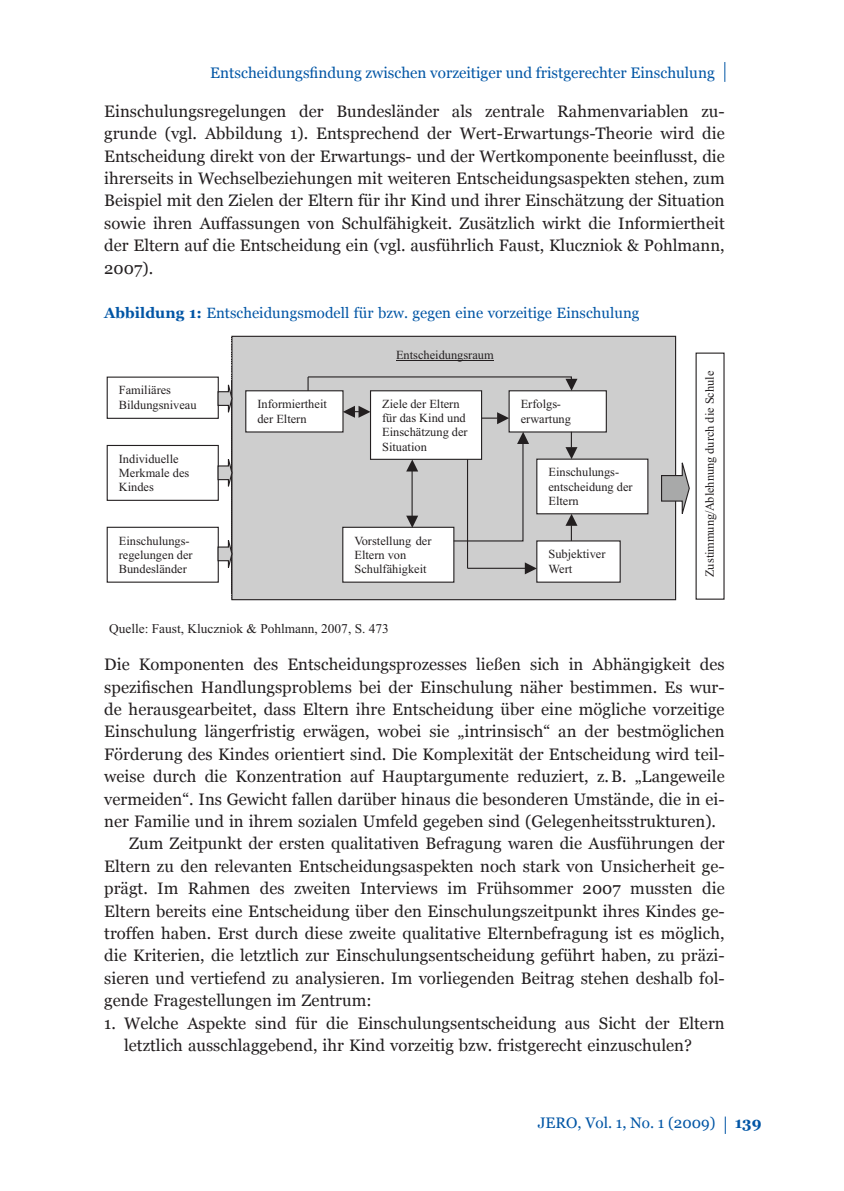
<style>
.page{position:relative;width:844px;height:1191px;background:#fff}
.page>*{position:absolute;margin:0;border:0;box-sizing:border-box;transform-origin:0 0}
.t1{font:16.62px/22.4px "Georgia";color:#231f20;text-align:justify}
.t2{font:15.22px "Georgia";color:#0155a5}
.t3{font:700 15.22px "Georgia";color:#0155a5}
.t4{font:14.88px "Georgia";letter-spacing:.005em;color:#0155a5}
.t5{font:13.3px "Times";color:#231f20}
.t6{font:12.42px/14.2px "Times";color:#231f20}
.s1{font-weight:700}
</style>
<div class="page">
<svg style="left:724px;top:62px;width:1px;height:20px"></svg>
<svg style="left:724px;top:1116px;width:1px;height:18px"></svg>
<div style="left:107px;top:376px;width:112px;height:43px;background:#fff;border:1px solid #231f20"></div>
<div style="left:107px;top:445px;width:112px;height:56px;background:#fff;border:1px solid #231f20"></div>
<div style="left:107px;top:527px;width:112px;height:55px;background:#fff;border:1px solid #231f20"></div>
<svg style="left:217px;top:336px;width:473px;height:263px"></svg>
<p class="t2" style="left:210px;top:64px;width:506px">Entscheidungsfindung zwischen vorzeitiger und fristgerechter Einschulung</p>
<p class="t1" style="left:104px;top:100px;width:622px">Einschulungsregelungen der Bundesländer als zentrale Rahmenvariablen zu&shy;grunde (vgl. Abbildung 1). Entsprechend der Wert-Erwartungs-Theorie wird die Entscheidung direkt von der Erwartungs- und der Wertkomponente beeinflusst, die ihrerseits in Wechselbeziehungen mit weiteren Entscheidungsaspekten stehen, zum Beispiel mit den Zielen der Eltern für ihr Kind und ihrer Einschätzung der Situation sowie ihren Auffassungen von Schulfähigkeit. Zusätzlich wirkt die Informiertheit der Eltern auf die Entscheidung ein (vgl. ausführlich Faust, Kluczniok &amp; Pohlmann, 2007).</p>
<p class="t4" style="left:104px;top:304px;width:536px"><span class="s1">Abbildung 1:</span> Entscheidungsmodell für bzw. gegen eine vorzeitige Einschulung</p>
<p class="t6" style="left:119px;top:384px;width:79px">Familiäres<br>Bildungsniveau</p>
<p class="t6" style="left:119px;top:452px;width:72px">Individuelle<br>Merkmale des<br>Kindes</p>
<p class="t6" style="left:119px;top:534px;width:75px">Einschulungs&shy;regelungen der<br>Bundesländer</p>
<p class="t6" style="left:396px;top:349px;width:99px">Entscheidungsraum</p>
<p class="t6" style="left:257px;top:398px;width:71px">Informiertheit der Eltern</p>
<p class="t6" style="left:382px;top:398px;width:87px">Ziele der Eltern für das Kind und<br>Einschätzung der<br>Situation</p>
<p class="t6" style="left:354px;top:534px;width:79px">Vorstellung der<br>Eltern von<br>Schulfähigkeit</p>
<p class="t5" style="left:109px;top:623px;width:281px">Quelle: Faust, Kluczniok &amp; Pohlmann, 2007, S. 473</p>
<p class="t6" style="left:520px;top:398px;width:52px">Erfolgs&shy;erwartung</p>
<p class="t6" style="left:548px;top:466px;width:86px">Einschulungs&shy;entscheidung der<br>Eltern</p>
<p class="t6" style="left:548px;top:548px;width:59px">Subjektiver<br>Wert</p>
<p class="t6" style="left:703px;top:577px;width:208px;rotate:-90deg">Zustimmung/Ablehnung durch die Schule</p>
<p class="t1" style="left:104px;top:653px;width:622px">Die Komponenten des Entscheidungsprozesses ließen sich in Abhängigkeit des</p>
<p class="t1" style="left:104px;top:675px;width:621px">spezifischen Handlungsproblems bei der Einschulung näher bestimmen. Es wur-</p>
<p class="t1" style="left:104px;top:698px;width:621px">de herausgearbeitet, dass Eltern ihre Entscheidung über eine mögliche vorzeitige</p>
<p class="t1" style="left:104px;top:720px;width:621px">Einschulung längerfristig erwägen, wobei sie „intrinsisch“ an der bestmöglichen</p>
<p class="t1" style="left:104px;top:742px;width:621px">Förderung des Kindes orientiert sind. Die Komplexität der Entscheidung wird teil-</p>
<p class="t1" style="left:104px;top:765px;width:621px">weise durch die Konzentration auf Hauptargumente reduziert, z. B. „Langeweile</p>
<p class="t1" style="left:104px;top:787px;width:621px">vermeiden“. Ins Gewicht fallen darüber hinaus die besonderen Umstände, die in ei-</p>
<p class="t1" style="left:104px;top:810px;width:613px">ner Familie und in ihrem sozialen Umfeld gegeben sind (Gelegenheitsstrukturen).</p>
<p class="t1" style="left:129px;top:832px;width:597px">Zum Zeitpunkt der ersten qualitativen Befragung waren die Ausführungen der</p>
<p class="t1" style="left:104px;top:854px;width:621px">Eltern zu den relevanten Entscheidungsaspekten noch stark von Unsicherheit ge-</p>
<p class="t1" style="left:104px;top:877px;width:622px">prägt. Im Rahmen des zweiten Interviews im Frühsommer 2007 mussten die</p>
<p class="t1" style="left:104px;top:899px;width:621px">Eltern bereits eine Entscheidung über den Einschulungszeitpunkt ihres Kindes ge-</p>
<p class="t1" style="left:104px;top:922px;width:621px">troffen haben. Erst durch diese zweite qualitative Elternbefragung ist es möglich,</p>
<p class="t1" style="left:104px;top:944px;width:621px">die Kriterien, die letztlich zur Einschulungsentscheidung geführt haben, zu präzi-</p>
<p class="t1" style="left:104px;top:966px;width:621px">sieren und vertiefend zu analysieren. Im vorliegenden Beitrag stehen deshalb fol-</p>
<p class="t1" style="left:104px;top:989px;width:269px">gende Fragestellungen im Zentrum:</p>
<p class="t1" style="left:124px;top:1011px;width:602px;text-indent:-20px">1. Welche Aspekte sind für die Einschulungsentscheidung aus Sicht der Eltern letztlich ausschlaggebend, ihr Kind vorzeitig bzw. fristgerecht einzuschulen?</p>
<p class="t2" style="left:537px;top:1114px;width:179px">JERO, Vol. 1, No. 1 (2009)</p>
<p class="t3" style="left:734px;top:1114px;width:28px">139</p>
</div>
